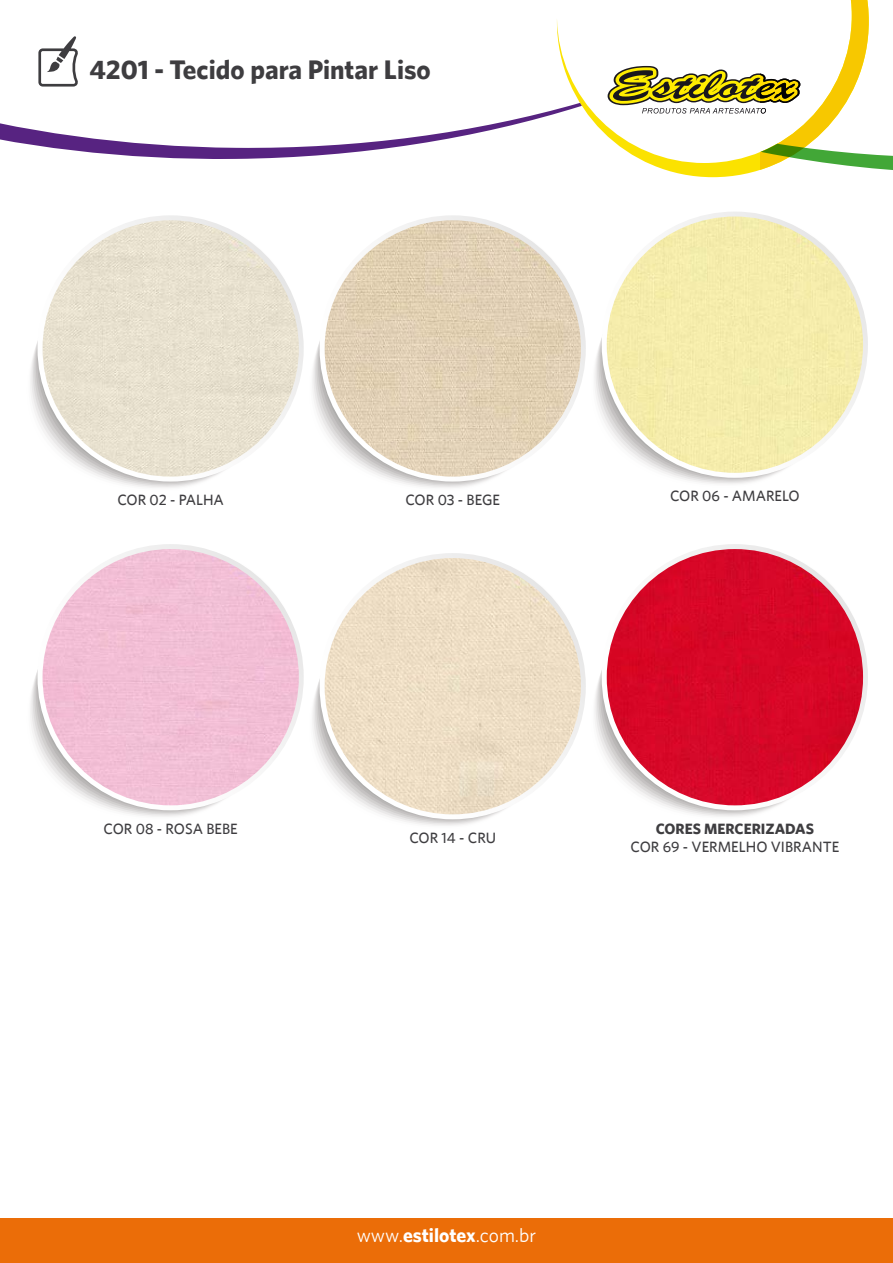
<style>
.page{position:relative;width:893px;height:1263px;background:#fff}
.page>*{position:absolute;margin:0;border:0;box-sizing:border-box;transform-origin:0 0}
.t1{font:700 27px "Whitney";color:#3e3d40}
.t2{font:19.5px "Whitney";color:#fff}
.t3{font:500 15px "Whitney";color:#3e3d40}
.t4{font:700 15px "Whitney";color:#3e3d40}
.s1{font-weight:700}
</style>
<div class="page">
<div style="left:0;top:1218px;width:893px;height:45px;background:#eb6d08"></div>
<svg style="left:582px;top:94px;width:167px;height:83px"></svg>
<svg style="left:608px;top:0;width:285px;height:173px"></svg>
<svg style="left:0;top:19px;width:582px;height:140px"></svg>
<svg style="left:38px;top:36px;width:40px;height:51px"></svg>
<svg style="left:40px;top:379px;width:181px;height:100px"></svg>
<svg style="left:37px;top:215px;width:267px;height:267px"></svg>
<img style="left:43px;top:220px;width:256px;height:257px;border-radius:128px">
<svg style="left:322px;top:375px;width:181px;height:104px"></svg>
<svg style="left:320px;top:215px;width:266px;height:267px"></svg>
<img style="left:325px;top:220px;width:256px;height:257px;border-radius:128px">
<svg style="left:604px;top:215px;width:260px;height:260px"></svg>
<svg style="left:602px;top:212px;width:266px;height:266px"></svg>
<div style="left:607px;top:217px;width:256px;height:256px;background:#f5ecab;border-radius:128px"></div>
<svg style="left:40px;top:586px;width:229px;height:222px"></svg>
<svg style="left:37px;top:544px;width:267px;height:266px"></svg>
<div style="left:43px;top:549px;width:256px;height:256px;background:#f2bed5;border-radius:128px"></div>
<svg style="left:322px;top:587px;width:230px;height:230px"></svg>
<svg style="left:320px;top:553px;width:266px;height:266px"></svg>
<img style="left:325px;top:558px;width:256px;height:256px;border-radius:128px">
<svg style="left:604px;top:578px;width:230px;height:230px"></svg>
<svg style="left:602px;top:544px;width:266px;height:266px"></svg>
<div style="left:607px;top:549px;width:256px;height:256px;background:#d60727;border-radius:128px"></div>
<h1 class="t1" style="left:89px;top:53px;width:343px">4201 - Tecido para Pintar Liso</h1>
<p class="t3" style="left:117px;top:491px;width:108px">COR 02 - PALHA</p>
<p class="t3" style="left:405px;top:491px;width:96px">COR 03 - BEGE</p>
<p class="t3" style="left:670px;top:487px;width:131px">COR 06 - AMARELO</p>
<p class="t3" style="left:104px;top:819px;width:136px">COR 08 - ROSA BEBE</p>
<p class="t3" style="left:409px;top:828px;width:88px">COR 14 - CRU</p>
<p class="t4" style="left:656px;top:819px;width:160px">CORES MERCERIZADAS</p>
<p class="t3" style="left:631px;top:837px;width:210px">COR 69 - VERMELHO VIBRANTE</p>
<h2 class="t2" style="left:357px;top:1223px;width:181px">www.<span class="s1">estilotex</span>.com.br</h2>
</div>
